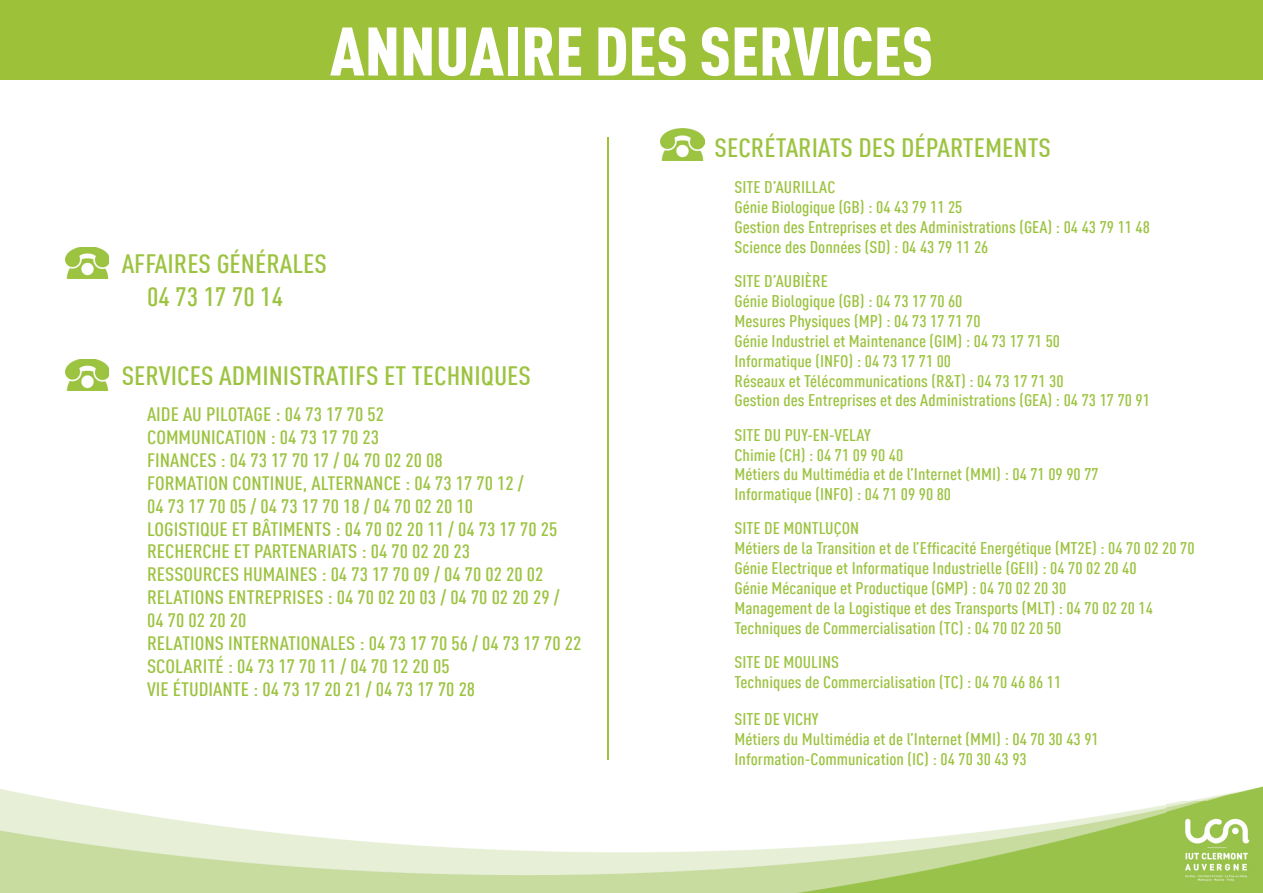
<style>
.page{position:relative;width:1263px;height:893px;background:#fff}
.page>*{position:absolute;margin:0;border:0;box-sizing:border-box;transform-origin:0 0}
.t1{font:900 condensed 67.5px "DIN Offc";color:#fff}
.t2{font:500 condensed 26.1px/33.3px "DIN Offc";color:#9cc340;scale:1.14 1}
.t3{font:500 condensed 19.05px/23px "DIN Offc";color:#9cc340;scale:1.14 1}
.t4{font:500 condensed 16.65px/20px "DIN Offc";color:#9cc340;scale:1.14 1}
</style>
<div class="page">
<img style="left:0;top:137px;width:1158px;height:756px">
<img style="left:1158px;top:786px;width:105px;height:56px">
<img style="left:1158px;top:842px;width:8px;height:51px">
<div style="left:0;top:0;width:1263px;height:80px;background:#9ec13a"></div>
<img style="left:1166px;top:801px;width:97px;height:92px">
<img style="left:65px;top:247px;width:44px;height:32px">
<img style="left:65px;top:359px;width:44px;height:32px">
<img style="left:661px;top:128px;width:43px;height:32px">
<hr style="left:607px;top:137px;width:1px;height:623px;background:#9ec13a">
<h1 class="t1" style="left:330px;top:9px;width:605px">ANNUAIRE DES SERVICES</h1>
<h2 class="t2" style="left:147px;top:247px;width:159px;text-indent:-25px">AFFAIRES GÉNÉRALES<br>04 73 17 70 14</h2>
<h2 class="t2" style="left:122px;top:359px;width:361px">SERVICES ADMINISTRATIFS ET TECHNIQUES</h2>
<p class="t3" style="left:147px;top:403px;width:383px">AIDE AU PILOTAGE : 04 73 17 70 52<br>COMMUNICATION : 04 73 17 70 23<br>FINANCES : 04 73 17 70 17 / 04 70 02 20 08<br>FORMATION CONTINUE, ALTERNANCE : 04 73 17 70 12 /<br>04 73 17 70 05 / 04 73 17 70 18 / 04 70 02 20 10<br>LOGISTIQUE ET BÂTIMENTS : 04 70 02 20 11 / 04 73 17 70 25<br>RECHERCHE ET PARTENARIATS : 04 70 02 20 23<br>RESSOURCES HUMAINES : 04 73 17 70 09 / 04 70 02 20 02<br>RELATIONS ENTREPRISES : 04 70 02 20 03 / 04 70 02 20 29 /<br>04 70 02 20 20<br>RELATIONS INTERNATIONALES : 04 73 17 70 56 / 04 73 17 70 22<br>SCOLARITÉ : 04 73 17 70 11 / 04 70 12 20 05<br>VIE ÉTUDIANTE : 04 73 17 20 21 / 04 73 17 70 28</p>
<h2 class="t2" style="left:714px;top:131px;width:297px">SECRÉTARIATS DES DÉPARTEMENTS</h2>
<p class="t4" style="left:734px;top:177px;width:366px">SITE D’AURILLAC<br>Génie Biologique (GB) : 04 43 79 11 25<br>Gestion des Entreprises et des Administrations (GEA) : 04 43 79 11 48<br>Science des Données (SD) : 04 43 79 11 26</p>
<p class="t4" style="left:734px;top:271px;width:366px">SITE D’AUBIÈRE<br>Génie Biologique (GB) : 04 73 17 70 60<br>Mesures Physiques (MP) : 04 73 17 71 70<br>Génie Industriel et Maintenance (GIM) : 04 73 17 71 50<br>Informatique (INFO) : 04 73 17 71 00<br>Réseaux et Télécommunications (R&amp;T) : 04 73 17 71 30<br>Gestion des Entreprises et des Administrations (GEA) : 04 73 17 70 91</p>
<p class="t4" style="left:734px;top:424px;width:321px">SITE DU PUY-EN-VELAY<br>Chimie (CH) : 04 71 09 90 40<br>Métiers du Multimédia et de l’Internet (MMI) : 04 71 09 90 77<br>Informatique (INFO) : 04 71 09 90 80</p>
<p class="t4" style="left:734px;top:518px;width:405px">SITE DE MONTLUÇON<br>Métiers de la Transition et de l’Efficacité Energétique (MT2E) : 04 70 02 20 70<br>Génie Electrique et Informatique Industrielle (GEII) : 04 70 02 20 40<br>Génie Mécanique et Productique (GMP) : 04 70 02 20 30<br>Management de la Logistique et des Transports (MLT) : 04 70 02 20 14<br>Techniques de Commercialisation (TC) : 04 70 02 20 50</p>
<p class="t4" style="left:734px;top:652px;width:288px">SITE DE MOULINS<br>Techniques de Commercialisation (TC) : 04 70 46 86 11</p>
<p class="t4" style="left:734px;top:709px;width:321px">SITE DE VICHY<br>Métiers du Multimédia et de l’Internet (MMI) : 04 70 30 43 91<br>Information-Communication (IC) : 04 70 30 43 93</p>
</div>
